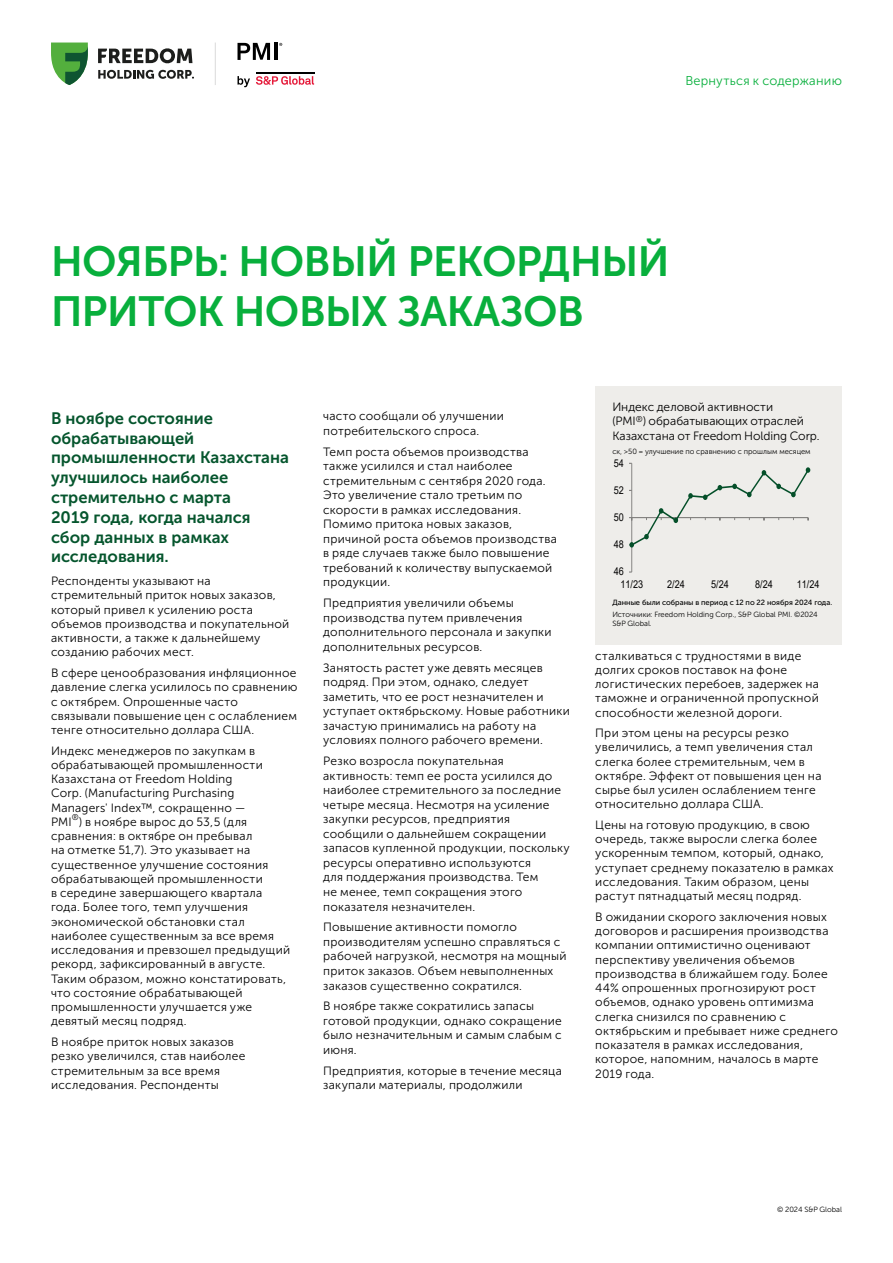
<style>
.page{position:relative;width:893px;height:1263px;background:#fff}
.page>*{position:absolute;margin:0;border:0;box-sizing:border-box;transform-origin:0 0}
.t1{font:42px/50.4px "Museo Sans Cyrl 700";letter-spacing:-.01em;color:#08af3c}
.t2{font:16.5px/19.8px "Museo Sans Cyrl 700";color:#05552d}
.t3{font:12.75px "Museo Sans Cyrl 300";letter-spacing:.02em;color:#08af3c}
.t4{font:12px/14.2px "Museo Sans Cyrl 300";letter-spacing:.02em;color:#000}
.t5{font:12px/14.4px "Museo Sans Cyrl 300";color:#000}
.t6{font:10.8px "Arial";color:#000;scale:.84 1}
.t7{font:8.4px "Museo Sans Cyrl 300";color:#000}
.t8{font:7.5px/9px "Museo Sans Cyrl 300";color:#000}
.t9{font:7.5px "Museo Sans Cyrl 500";color:#000}
</style>
<div class="page">
<svg style="left:237px;top:76px;width:13px;height:11px"></svg>
<svg style="left:256px;top:76px;width:58px;height:9px"></svg>
<hr style="left:256px;top:72px;width:58px;height:2px;background:#000">
<svg style="left:237px;top:43px;width:33px;height:17px"></svg>
<hr style="left:274px;top:43px;width:3px;height:17px;background:#000">
<svg style="left:98px;top:48px;width:96px;height:31px"></svg>
<svg style="left:51px;top:43px;width:37px;height:42px"></svg>
<hr style="left:215px;top:43px;width:1px;height:42px;background:#dadada">
<div style="left:595px;top:386px;width:247px;height:258px;background:#eeedea"></div>
<hr style="left:631px;top:463px;width:1px;height:109px;background:#868686">
<svg style="left:629px;top:463px;width:181px;height:84px"></svg>
<p class="t3" style="left:685px;top:74px;width:158px">Вернуться к содержанию</p>
<h1 class="t1" style="left:51px;top:236px;width:620px">НОЯБРЬ: НОВЫЙ РЕКОРДНЫЙ<br>ПРИТОК НОВЫХ ЗАКАЗОВ</h1>
<h2 class="t2" style="left:51px;top:408px;width:239px">В ноябре состояние обрабатывающей промышленности Казахстана улучшилось наиболее стремительно с марта<br>2019 года, когда начался сбор данных в рамках исследования.</h2>
<p class="t4" style="left:51px;top:574px;width:240px">Респонденты указывают на стремительный приток новых заказов, который привел к усилению роста объемов производства и покупательной активности, а также к дальнейшему созданию рабочих мест.</p>
<p class="t4" style="left:51px;top:666px;width:248px">В сфере ценообразования инфляционное давление слегка усилилось по сравнению с октябрем. Опрошенные часто связывали повышение цен с ослаблением тенге относительно доллара США.</p>
<p class="t4" style="left:51px;top:743px;width:213px">Индекс менеджеров по закупкам в обрабатывающей промышленности<br>Казахстана от Freedom Holding<br>Corp. (Manufacturing Purchasing<br>Managers' Index™, сокращенно —<br>PMI</p>
<p class="t7" style="left:72px;top:812px;width:8px">®</p>
<p class="t4" style="left:51px;top:815px;width:241px;text-indent:28px">) в ноябре вырос до 53,5 (для сравнения: в октябре он пребывал<br>на отметке 51,7). Это указывает на существенное улучшение состояния обрабатывающей промышленности<br>в середине завершающего квартала года. Более того, темп улучшения экономической обстановки стал наиболее существенным за все время исследования и превзошел предыдущий рекорд, зафиксированный в августе.<br>Таким образом, можно констатировать, что состояние обрабатывающей промышленности улучшается уже девятый месяц подряд.</p>
<p class="t4" style="left:51px;top:1035px;width:196px">В ноябре приток новых заказов резко увеличился, став наиболее стремительным за все время исследования. Респонденты</p>
<p class="t4" style="left:323px;top:409px;width:182px">часто сообщали об улучшении потребительского спроса.</p>
<p class="t4" style="left:323px;top:444px;width:235px">Темп роста объемов производства также усилился и стал наиболее стремительным с сентября 2020 года.<br>Это увеличение стало третьим по скорости в рамках исследования.<br>Помимо притока новых заказов, причиной роста объемов производства в ряде случаев также было повышение требований к количеству выпускаемой продукции.</p>
<p class="t4" style="left:323px;top:596px;width:230px">Предприятия увеличили объемы производства путем привлечения дополнительного персонала и закупки дополнительных ресурсов.</p>
<p class="t4" style="left:323px;top:660px;width:248px">Занятость растет уже девять месяцев подряд. При этом, однако, следует заметить, что ее рост незначителен и уступает октябрьскому. Новые работники зачастую принимались на работу на условиях полного рабочего времени.</p>
<p class="t4" style="left:323px;top:754px;width:248px">Резко возросла покупательная активность: темп ее роста усилился до наиболее стремительного за последние четыре месяца. Несмотря на усиление закупки ресурсов, предприятия сообщили о дальнейшем сокращении запасов купленной продукции, поскольку ресурсы оперативно используются<br>для поддержания производства. Тем<br>не менее, темп сокращения этого показателя незначителен.</p>
<p class="t4" style="left:323px;top:920px;width:245px">Повышение активности помогло производителям успешно справляться с рабочей нагрузкой, несмотря на мощный приток заказов. Объем невыполненных заказов существенно сократился.</p>
<p class="t4" style="left:323px;top:999px;width:240px">В ноябре также сократились запасы готовой продукции, однако сокращение было незначительным и самым слабым с июня.</p>
<p class="t4" style="left:323px;top:1063px;width:240px">Предприятия, которые в течение месяца закупали материалы, продолжили</p>
<p class="t5" style="left:612px;top:400px;width:209px">Индекс деловой активности<br>(PMI<sup>®</sup>) обрабатывающих отраслей<br>Казахстана от Freedom Holding Corp.</p>
<p class="t8" style="left:612px;top:447px;width:200px">ск, &gt;50 = улучшение по сравнению с прошлым месяцем</p>
<p class="t6" style="left:614px;top:455px;width:13px">54</p>
<p class="t6" style="left:614px;top:483px;width:13px">52</p>
<p class="t6" style="left:614px;top:510px;width:13px">50</p>
<p class="t6" style="left:614px;top:537px;width:13px">48</p>
<p class="t6" style="left:614px;top:564px;width:13px">46</p>
<p class="t6" style="left:620px;top:577px;width:29px">11/23</p>
<p class="t6" style="left:667px;top:577px;width:23px">2/24</p>
<p class="t6" style="left:711px;top:577px;width:23px">5/24</p>
<p class="t6" style="left:755px;top:577px;width:23px">8/24</p>
<p class="t6" style="left:797px;top:577px;width:29px">11/24</p>
<p class="t9" style="left:612px;top:598px;width:221px">Данные были собраны в период с 12 по 22 ноября 2024 года.</p>
<p class="t8" style="left:612px;top:610px;width:207px">Источники: Freedom Holding Corp., S&amp;P Global PMI. ©2024<br>S&amp;P Global.</p>
<p class="t4" style="left:595px;top:648px;width:225px">сталкиваться с трудностями в виде долгих сроков поставок на фоне логистических перебоев, задержек на таможне и ограниченной пропускной способности железной дороги.</p>
<p class="t4" style="left:595px;top:726px;width:228px">При этом цены на ресурсы резко увеличились, а темп увеличения стал слегка более стремительным, чем в октябре. Эффект от повышения цен на сырье был усилен ослаблением тенге относительно доллара США.</p>
<p class="t4" style="left:595px;top:818px;width:240px">Цены на готовую продукцию, в свою очередь, также выросли слегка более ускоренным темпом, который, однако, уступает среднему показателю в рамках исследования. Таким образом, цены растут пятнадцатый месяц подряд.</p>
<p class="t4" style="left:595px;top:910px;width:244px">В ожидании скорого заключения новых договоров и расширения производства компании оптимистично оценивают перспективу увеличения объемов производства в ближайшем году. Более 44% опрошенных прогнозируют рост объемов, однако уровень оптимизма слегка снизился по сравнению с октябрьским и пребывает ниже среднего показателя в рамках исследования, которое, напомним, началось в марте 2019 года.</p>
<p class="t8" style="left:777px;top:1205px;width:66px">© 2024 S&amp;P Global</p>
</div>
